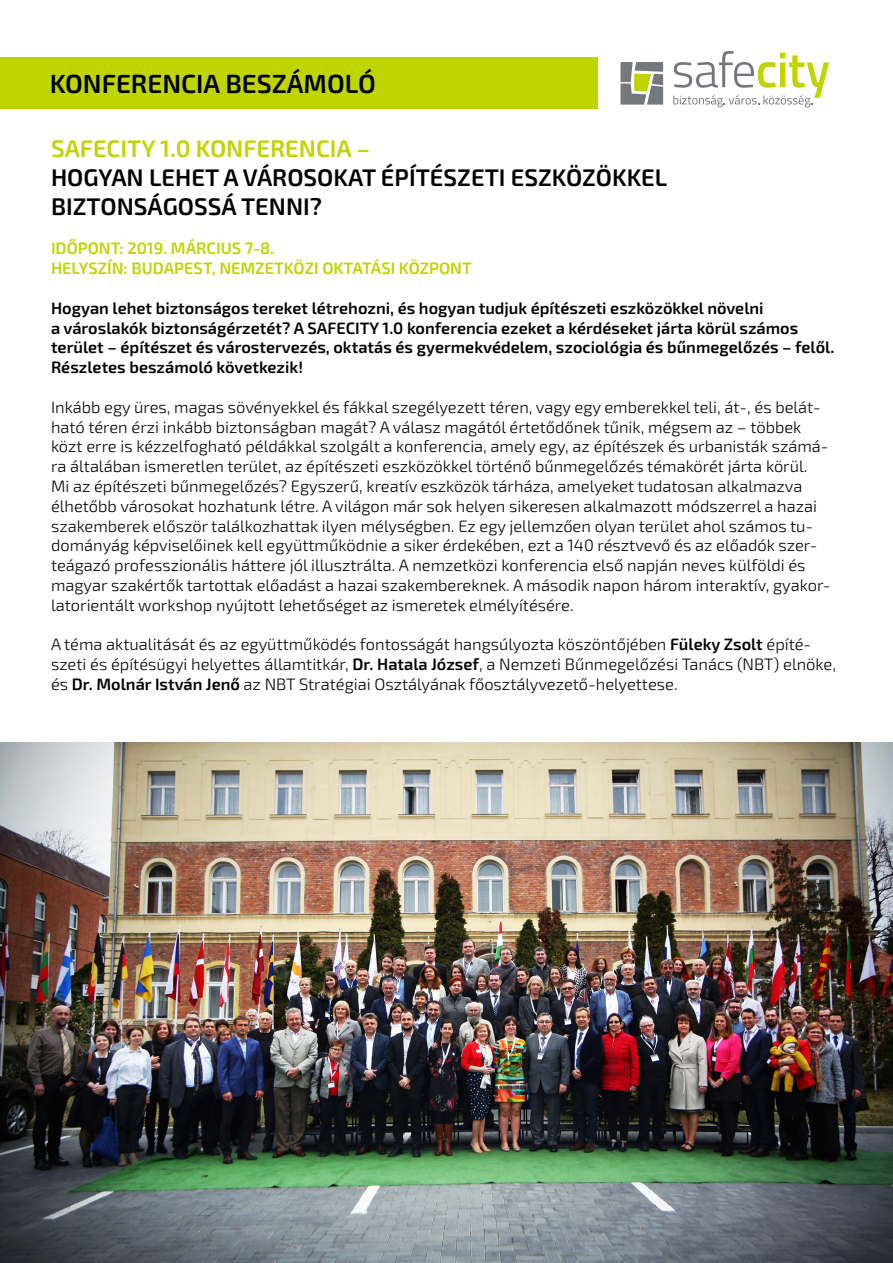
<style>
.page{position:relative;width:893px;height:1263px;background:#fff}
.page>*{position:absolute;margin:0;border:0;box-sizing:border-box;transform-origin:0 0}
.t1{font:600 26.25px "Exo 2";color:#000}
.t2{font:600 24px/28.8px "Exo 2";color:#000}
.t3{font:600 24px "Exo 2";color:#c0d400}
.t4{font:300 16.5px/19.8px "Exo 2";color:#000}
.t5{font:600 16.5px/19.8px "Exo 2";color:#000}
.t6{font:600 16.5px/19.8px "Exo 2";color:#c0d400}
.s1{font-weight:600}
</style>
<div class="page">
<svg style="left:673px;top:51px;width:156px;height:56px"></svg>
<svg style="left:621px;top:62px;width:42px;height:43px;background:#999e82"></svg>
<div style="left:0;top:57px;width:597px;height:51px;background:#c0d400"></div>
<img style="left:0;top:743px;width:893px;height:520px">
<h1 class="t1" style="left:50px;top:68px;width:328px">KONFERENCIA BESZÁMOLÓ</h1>
<h2 class="t3" style="left:51px;top:134px;width:321px">SAFECITY 1.0 KONFERENCIA –</h2>
<h2 class="t2" style="left:51px;top:164px;width:618px">HOGYAN LEHET A VÁROSOKAT ÉPÍTÉSZETI ESZKÖZÖKKEL<br>BIZTONSÁGOSSÁ TENNI?</h2>
<p class="t6" style="left:51px;top:239px;width:422px">IDŐPONT: 2019. MÁRCIUS 7-8.<br>HELYSZÍN: BUDAPEST, NEMZETKÖZI OKTATÁSI KÖZPONT</p>
<p class="t5" style="left:51px;top:298px;width:785px">Hogyan lehet biztonságos tereket létrehozni, és hogyan tudjuk építészeti eszközökkel növelni<br>a városlakók biztonságérzetét? A SAFECITY 1.0 konferencia ezeket a kérdéseket járta körül számos terület – építészet és várostervezés, oktatás és gyermekvédelem, szociológia és bűnmegelőzés – felől.<br>Részletes beszámoló következik!</p>
<p class="t4" style="left:51px;top:397px;width:781px">Inkább egy üres, magas sövényekkel és fákkal szegélyezett téren, vagy egy emberekkel teli, át-, és belát&shy;ható téren érzi inkább biztonságban magát? A válasz magától értetődőnek tűnik, mégsem az – többek közt erre is kézzelfogható példákkal szolgált a konferencia, amely egy, az építészek és urbanisták számá&shy;ra általában ismeretlen terület, az építészeti eszközökkel történő bűnmegelőzés témakörét járta körül.<br>Mi az építészeti bűnmegelőzés? Egyszerű, kreatív eszközök tárháza, amelyeket tudatosan alkalmazva élhetőbb városokat hozhatunk létre. A világon már sok helyen sikeresen alkalmazott módszerrel a hazai szakemberek először találkozhattak ilyen mélységben. Ez egy jellemzően olyan terület ahol számos tu&shy;dományág képviselőinek kell együttműködnie a siker érdekében, ezt a 140 résztvevő és az előadók szer&shy;teágazó professzionális háttere jól illusztrálta. A nemzetközi konferencia első napján neves külföldi és magyar szakértők tartottak előadást a hazai szakembereknek. A második napon három interaktív, gyakor&shy;latorientált workshop nyújtott lehetőséget az ismeretek elmélyítésére.</p>
<p class="t4" style="left:51px;top:635px;width:786px">A téma aktualitását és az együttműködés fontosságát hangsúlyozta köszöntőjében <span class="s1">Füleky Zsolt</span> építé&shy;szeti és építésügyi helyettes államtitkár, <span class="s1">Dr. Hatala József</span>, a Nemzeti Bűnmegelőzési Tanács (NBT) elnöke, és <span class="s1">Dr. Molnár István Jenő</span> az NBT Stratégiai Osztályának főosztályvezető-helyettese.</p>
</div>
